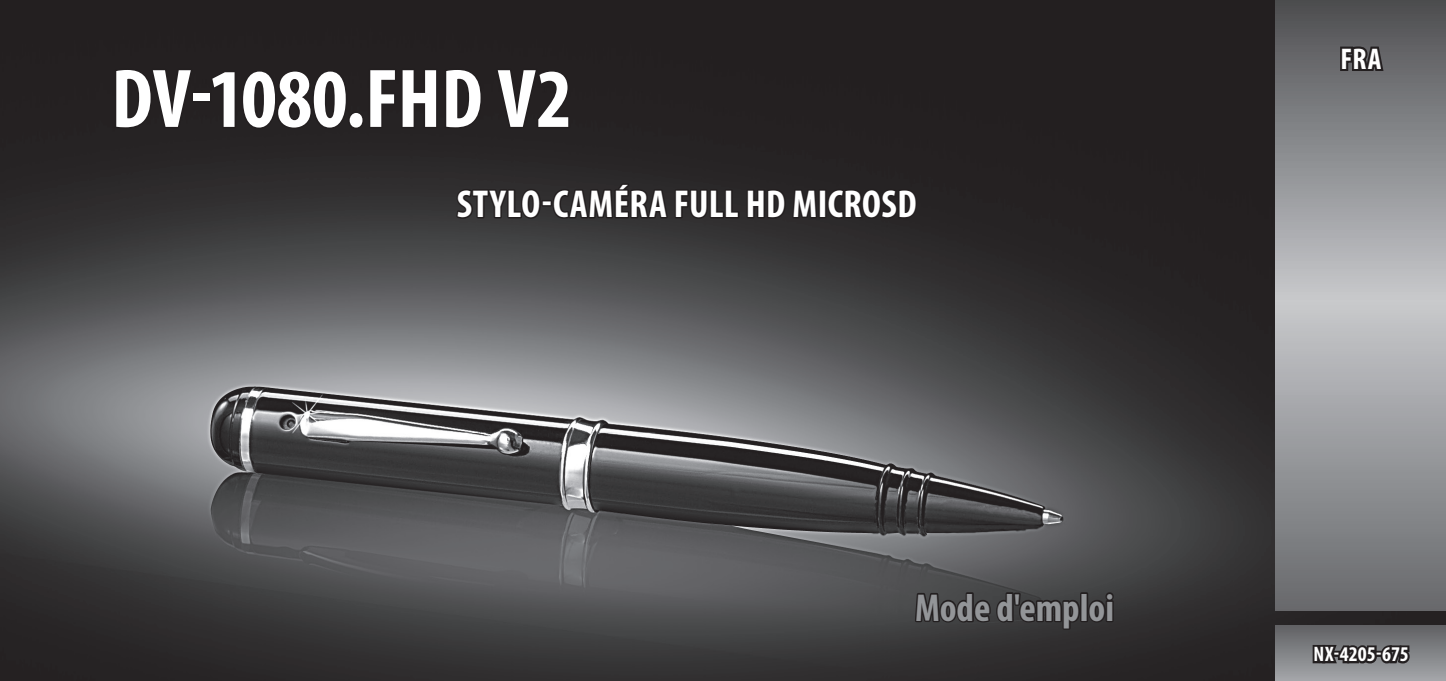
<style>
.page{position:relative;width:1446px;height:681px;background:#fff}
.page>*{position:absolute;margin:0;border:0;box-sizing:border-box;transform-origin:0 0}
.t1{font:700 condensed 84px "Myriad Pro";letter-spacing:-.005em;color:#fff}
.t2{font:700 condensed 39px "Myriad Pro";letter-spacing:.01em;color:#fff}
.t3{font:700 condensed 39px "Myriad Pro";color:#939598}
.t4{font:700 condensed 30px "Myriad Pro";color:#fff}
.t5{font:700 condensed 21px "Myriad Pro";letter-spacing:.005em;color:#fff}
</style>
<div class="page">
<img style="left:0;top:0;width:1446px;height:680px">
<div style="left:113px;top:67px;width:82px;height:63px;background:#242021"></div>
<div style="left:192px;top:92px;width:19px;height:11px;border:3px solid #231f20"></div>
<div style="left:209px;top:69px;width:140px;height:61px;background:#242021"></div>
<div style="left:348px;top:111px;width:16px;height:18px;border:3px solid #231f20;border-radius:50%"></div>
<div style="left:367px;top:67px;width:116px;height:63px;background:#242021"></div>
<div style="left:494px;top:67px;width:77px;height:63px;background:#242021"></div>
<svg style="left:454px;top:187px;width:88px;height:53px;background:#323132"></svg>
<div style="left:541px;top:200px;width:11px;height:6px;border:3px solid #231f20"></div>
<svg style="left:551px;top:149px;width:268px;height:106px;background:#2d2b2c"></svg>
<div style="left:818px;top:189px;width:8px;height:29px;border:3px solid #231f20"></div>
<div style="left:826px;top:187px;width:92px;height:33px;background:#242122"></div>
<svg style="left:1276px;top:0;width:170px;height:610px;background:#929497"></svg>
<div style="left:1276px;top:625px;width:170px;height:55px;background:linear-gradient(to bottom,#606164,#a3a5a8)"></div>
<svg style="left:1310px;top:616px;width:101px;height:64px;background:#5d5c5e"></svg>
<svg style="left:1338px;top:0;width:48px;height:73px;background:#4a494b"></svg>
<svg style="left:913px;top:557px;width:194px;height:104px;background:#3d3c3d"></svg>
<div style="left:1105px;top:600px;width:8px;height:22px;border:3px solid #231f20"></div>
<div style="left:1105px;top:592px;width:9px;height:8px;border:3px solid #231f20;border-radius:50%"></div>
<h1 class="t1" style="left:111px;top:46px;width:462px">DV-1080.FHD V2</h1>
<p class="t2" style="left:457px;top:179px;width:461px">STYLO-CAMÉRA FULL HD MICROSD</p>
<p class="t3" style="left:915px;top:583px;width:200px">Mode d'emploi</p>
<p class="t4" style="left:1340px;top:40px;width:42px">FRA</p>
<p class="t5" style="left:1313px;top:640px;width:97px">NX-4205-675</p>
</div>
